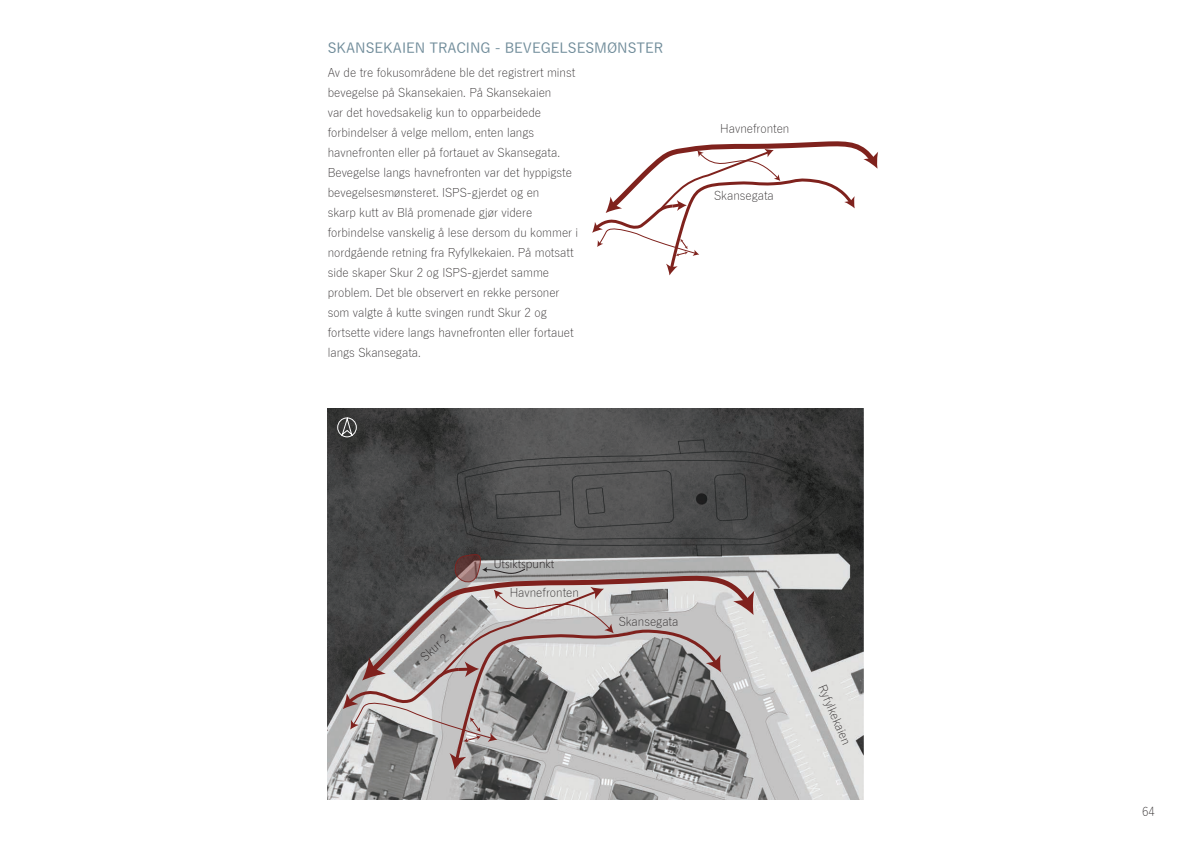
<style>
.page{position:relative;width:1191px;height:842px;background:#fff}
.page>*{position:absolute;margin:0;border:0;box-sizing:border-box;transform-origin:0 0}
.Underoverskrift{font:500 14px "Yu Gothic";color:#708c9a}
.Brødtekst{font:300 12px/20px "Yu Gothic";color:#231f20}
.Kursiv_overskrift{font:300 12px "Yu Gothic";color:#231f20}
.t1{font:300 12px "Yu Gothic UI";color:#231f20}
</style>
<div class="page">
<img style="left:328px;top:408px;width:535px;height:391px">
<svg style="left:721px;top:573px;width:33px;height:104px;background:#cecbcb"></svg>
<svg style="left:733px;top:590px;width:21px;height:25px"></svg>
<svg style="left:343px;top:554px;width:378px;height:216px;background:#999493"></svg>
<svg style="left:592px;top:141px;width:286px;height:134px"></svg>
<svg style="left:337px;top:417px;width:20px;height:20px"></svg>
<p class="Underoverskrift" style="left:328px;top:35px;width:337px">SKANSEKAIEN TRACING - BEVEGELSESMØNSTER</p>
<p class="Brødtekst" style="left:328px;top:61px;width:252px">Av de tre fokusområdene ble det registrert minst bevegelse på Skansekaien. På Skansekaien<br>var det hovedsakelig kun to opparbeidede forbindelser å velge mellom, enten langs havnefronten eller på fortauet av Skansegata.<br>Bevegelse langs havnefronten var det hyppigste bevegelsesmønsteret. ISPS-gjerdet og en<br>skarp kutt av Blå promenade gjør videre forbindelse vanskelig å lese dersom du kommer i nordgående retning fra Ryfylkekaien. På motsatt side skaper Skur 2 og ISPS-gjerdet samme problem. Det ble observert en rekke personer som valgte å kutte svingen rundt Skur 2 og fortsette videre langs havnefronten eller fortauet langs Skansegata.</p>
<p class="Kursiv_overskrift" style="left:720px;top:118px;width:71px">Havnefronten</p>
<p class="Kursiv_overskrift" style="left:714px;top:184px;width:61px">Skansegata</p>
<p class="Kursiv_overskrift" style="left:415px;top:650px;width:35px;rotate:-42deg">Skur 2</p>
<p class="t1" style="left:494px;top:553px;width:62px">Utsiktspunkt</p>
<p class="Kursiv_overskrift" style="left:510px;top:581px;width:71px">Havnefronten</p>
<p class="Kursiv_overskrift" style="left:618px;top:610px;width:61px">Skansegata</p>
<p class="Kursiv_overskrift" style="left:832px;top:681px;width:65px;rotate:66deg">Ryfylkekaien</p>
<p class="Brødtekst" style="left:1142px;top:800px;width:14px">64</p>
</div>
